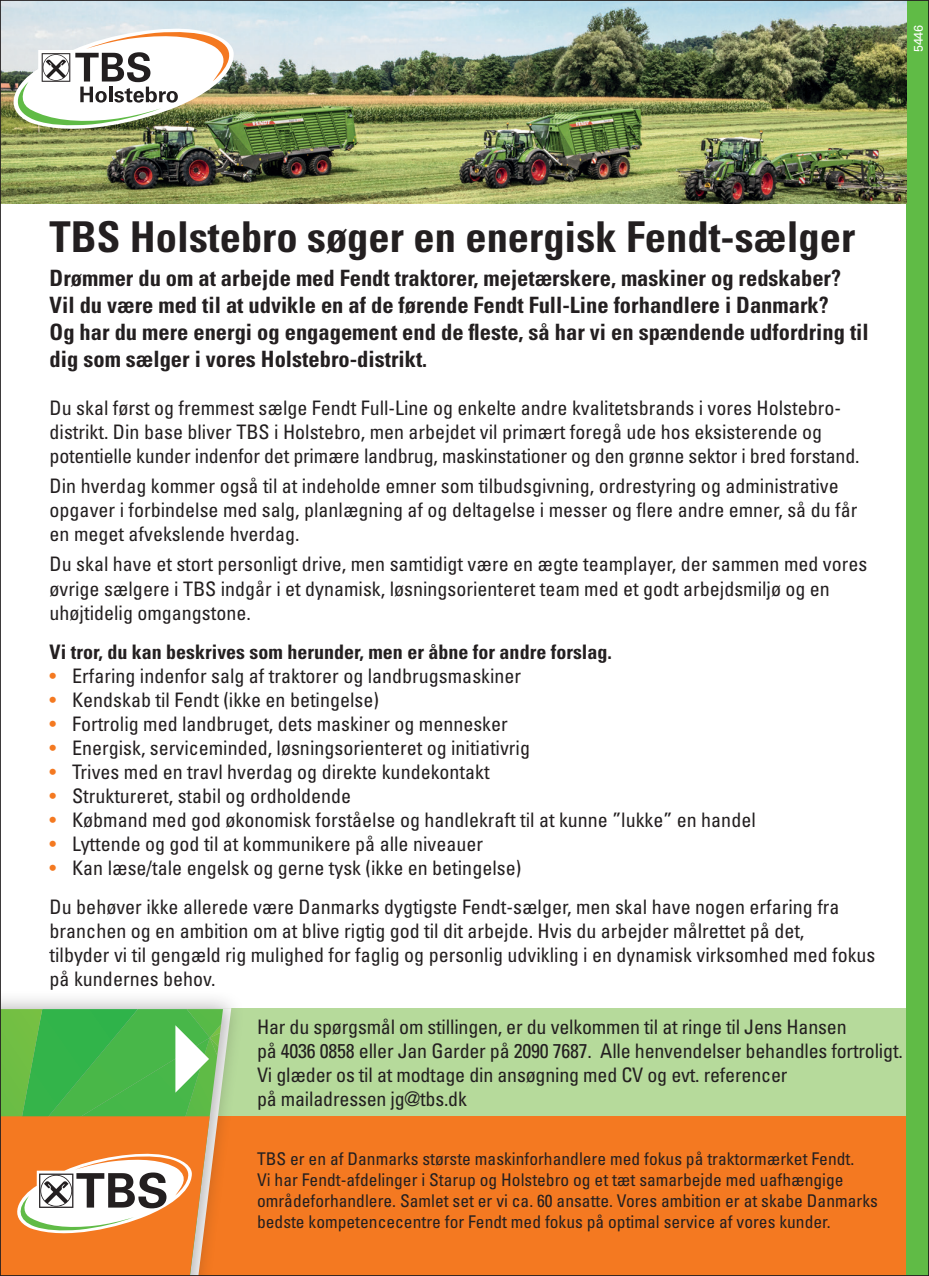
<style>
.page{position:relative;width:929px;height:1276px;background:#fff}
.page>*{position:absolute;margin:0;border:0;box-sizing:border-box;transform-origin:0 0}
.t1{font:700 condensed 42.5px "Univers LT Std";color:#231f20}
.t2{font:700 condensed 22.5px/27px "Univers LT Std";color:#231f20}
.t3{font:condensed 20px/24px "Univers LT Std";color:#231f20}
.t4{font:700 condensed 20px "Univers LT Std";color:#231f20}
.t5{font:condensed 17.5px/21px "Univers LT Std";color:#231f20}
.t6{font:12.5px "Univers LT Std";color:#fff}
.s1{color:#f47921}
</style>
<div class="page">
<div style="left:0;top:1008px;width:921px;height:188px;background:#b6da9b"></div>
<div style="left:0;top:1117px;width:921px;height:159px;background:#f47921"></div>
<div style="left:0;top:990px;width:244px;height:286px;background:#231f20;opacity:.35"></div>
<div style="left:906px;top:0;width:22px;height:1276px;background:#60bb46"></div>
<img style="left:2px;top:2px;width:904px;height:202px">
<img style="left:2px;top:25px;width:238px;height:113px">
<svg style="left:2px;top:1009px;width:221px;height:265px"></svg>
<p class="t6" style="left:910px;top:52px;width:29px;rotate:-90deg">5446</p>
<h1 class="t1" style="left:50px;top:211px;width:806px">TBS Holstebro søger en energisk Fendt-sælger</h1>
<p class="t2" style="left:50px;top:265px;width:820px">Drømmer du om at arbejde med Fendt traktorer, mejetærskere, maskiner og redskaber?<br>Vil du være med til at udvikle en af de førende Fendt Full-Line forhandlere i Danmark?<br>Og har du mere energi og engagement end de fleste, så har vi en spændende udfordring til dig som sælger i vores Holstebro-distrikt.</p>
<p class="t3" style="left:50px;top:396px;width:811px">Du skal først og fremmest sælge Fendt Full-Line og enkelte andre kvalitetsbrands i vores Holstebro&shy;distrikt. Din base bliver TBS i Holstebro, men arbejdet vil primært foregå ude hos eksisterende og potentielle kunder indenfor det primære landbrug, maskinstationer og den grønne sektor i bred forstand.</p>
<p class="t3" style="left:50px;top:474px;width:809px">Din hverdag kommer også til at indeholde emner som tilbudsgivning, ordrestyring og administrative opgaver i forbindelse med salg, planlægning af og deltagelse i messer og flere andre emner, så du får en meget afvekslende hverdag.</p>
<p class="t3" style="left:50px;top:552px;width:819px">Du skal have et stort personligt drive, men samtidigt være en ægte teamplayer, der sammen med vores øvrige sælgere i TBS indgår i et dynamisk, løsningsorienteret team med et godt arbejdsmiljø og en uhøjtidelig omgangstone.</p>
<p class="t4" style="left:50px;top:639px;width:563px">Vi tror, du kan beskrives som herunder, men er åbne for andre forslag.</p>
<p class="t3" style="left:50px;top:663px;width:473px"><span class="s1">•</span> Erfaring indenfor salg af traktorer og landbrugsmaskiner</p>
<p class="t3" style="left:50px;top:687px;width:331px"><span class="s1">•</span> Kendskab til Fendt (ikke en betingelse)</p>
<p class="t3" style="left:50px;top:711px;width:459px"><span class="s1">•</span> Fortrolig med landbruget, dets maskiner og mennesker</p>
<p class="t3" style="left:50px;top:735px;width:482px"><span class="s1">•</span> Energisk, serviceminded, løsningsorienteret og initiativrig</p>
<p class="t3" style="left:50px;top:759px;width:441px"><span class="s1">•</span> Trives med en travl hverdag og direkte kundekontakt</p>
<p class="t3" style="left:50px;top:783px;width:303px"><span class="s1">•</span> Struktureret, stabil og ordholdende</p>
<p class="t3" style="left:50px;top:807px;width:707px"><span class="s1">•</span> Købmand med god økonomisk forståelse og handlekraft til at kunne ”lukke” en handel</p>
<p class="t3" style="left:50px;top:831px;width:435px"><span class="s1">•</span> Lyttende og god til at kommunikere på alle niveauer</p>
<p class="t3" style="left:50px;top:847px;width:791px;line-height:39px"><span class="s1">•</span> Kan læse/tale engelsk og gerne tysk (ikke en betingelse)<br>Du behøver ikke allerede være Danmarks dygtigste Fendt-sælger, men skal have nogen erfaring fra</p>
<p class="t3" style="left:50px;top:918px;width:827px">branchen og en ambition om at blive rigtig god til dit arbejde. Hvis du arbejder målrettet på det,<br>tilbyder vi til gengæld rig mulighed for faglig og personlig udvikling i en dynamisk virksomhed med fokus på kundernes behov.</p>
<p class="t3" style="left:257px;top:1015px;width:647px">Har du spørgsmål om stillingen, er du velkommen til at ringe til Jens Hansen<br>på 4036 0858 eller Jan Garder på 2090 7687. Alle henvendelser behandles fortroligt.<br>Vi glæder os til at modtage din ansøgning med CV og evt. referencer<br>på mailadressen jg@tbs.dk</p>
<p class="t5" style="left:257px;top:1147px;width:622px">TBS er en af Danmarks største maskinforhandlere med fokus på traktormærket Fendt.<br>Vi har Fendt-afdelinger i Starup og Holstebro og et tæt samarbejde med uafhængige områdeforhandlere. Samlet set er vi ca. 60 ansatte. Vores ambition er at skabe Danmarks bedste kompetencecentre for Fendt med fokus på optimal service af vores kunder.</p>
</div>
